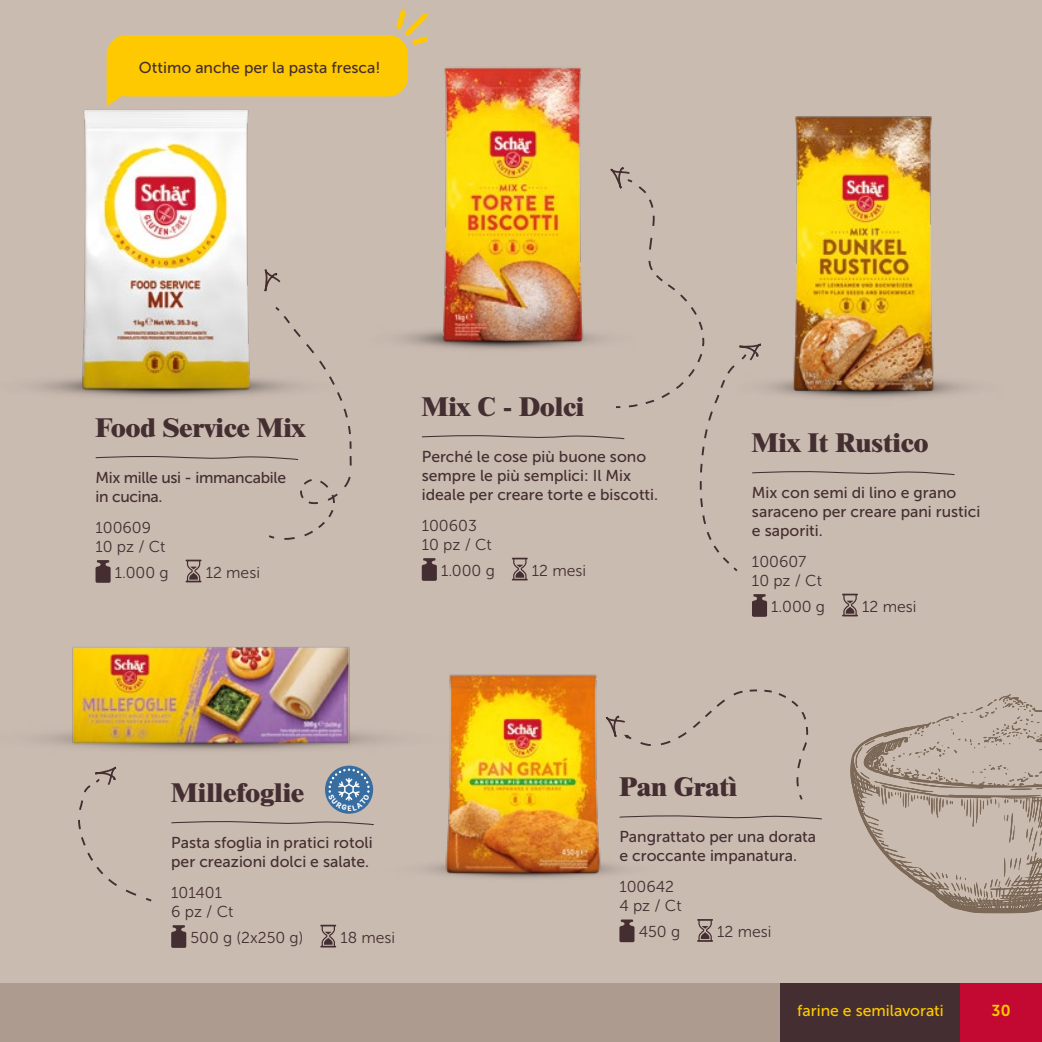
<style>
.page{position:relative;width:1042px;height:1042px;background:#cabbb1}
.page>*{position:absolute;margin:0;border:0;box-sizing:border-box;transform-origin:0 0}
.t1{font:800 26.25px "Times LT Std";color:#442e31}
.t2{font:15.75px/18.9px "Museo Sans 500";color:#442e31}
.t3{font:15.75px/18.9px "Museo Sans 300";color:#442e31}
.t4{font:15.75px/18.9px "Museo Sans 500";letter-spacing:-.02em;color:#442e31}
.t5{font:15.75px "Museo Sans 500";color:#fec900}
.t6{font:15.75px "Museo Sans 700";color:#fec900}
</style>
<div class="page">
<div style="left:0;top:984px;width:1042px;height:58px;background:#ae9b8f"></div>
<div style="left:780px;top:984px;width:180px;height:58px;background:#442e31"></div>
<div style="left:960px;top:984px;width:82px;height:58px;background:#c30831"></div>
<svg style="left:631px;top:815px;width:191px;height:5px"></svg>
<svg style="left:619px;top:919px;width:15px;height:23px"></svg>
<svg style="left:697px;top:919px;width:16px;height:23px"></svg>
<svg style="left:752px;top:594px;width:15px;height:23px"></svg>
<svg style="left:842px;top:594px;width:16px;height:22px"></svg>
<svg style="left:96px;top:560px;width:15px;height:23px"></svg>
<svg style="left:186px;top:560px;width:15px;height:22px"></svg>
<svg style="left:171px;top:821px;width:203px;height:4px"></svg>
<svg style="left:171px;top:925px;width:15px;height:23px"></svg>
<svg style="left:320px;top:925px;width:16px;height:22px"></svg>
<svg style="left:78px;top:766px;width:74px;height:136px"></svg>
<img style="left:63px;top:647px;width:296px;height:105px">
<img style="left:415px;top:674px;width:216px;height:205px">
<img style="left:64px;top:87px;width:204px;height:311px">
<svg style="left:600px;top:688px;width:209px;height:117px"></svg>
<svg style="left:95px;top:258px;width:257px;height:282px"></svg>
<svg style="left:421px;top:186px;width:534px;height:395px"></svg>
<svg style="left:850px;top:694px;width:192px;height:219px"></svg>
<img style="left:420px;top:67px;width:213px;height:286px">
<img style="left:724px;top:341px;width:244px;height:65px">
<img style="left:767px;top:116px;width:193px;height:288px">
<svg style="left:325px;top:765px;width:48px;height:49px"></svg>
<div style="left:107px;top:35px;width:301px;height:61px;background:#fec900;border-radius:20px"></div>
<svg style="left:107px;top:81px;width:23px;height:25px"></svg>
<svg style="left:392px;top:10px;width:36px;height:39px"></svg>
<svg style="left:328px;top:768px;width:42px;height:43px;background:#5c85ad"></svg>
<p class="t2" style="left:139px;top:58px;width:243px">Ottimo anche per la pasta fresca!</p>
<h1 class="t1" style="left:96px;top:411px;width:211px">Food Service Mix</h1>
<p class="t4" style="left:96px;top:468px;width:192px">Mix mille usi - immancabile in cucina.</p>
<p class="t3" style="left:96px;top:518px;width:72px">100609<br>10 pz / Ct</p>
<p class="t3" style="left:115px;top:563px;width:55px">1.000 g</p>
<p class="t3" style="left:206px;top:563px;width:56px">12 mesi</p>
<h1 class="t1" style="left:422px;top:390px;width:164px">Mix C - Dolci</h1>
<p class="t2" style="left:422px;top:447px;width:238px">Perché le cose più buone sono sempre le più semplici: Il Mix ideale per creare torte e biscotti.</p>
<p class="t3" style="left:422px;top:516px;width:72px">100603<br>10 pz / Ct</p>
<p class="t3" style="left:441px;top:561px;width:55px">1.000 g</p>
<p class="t3" style="left:532px;top:561px;width:56px">12 mesi</p>
<h1 class="t1" style="left:752px;top:426px;width:178px">Mix It Rustico</h1>
<p class="t2" style="left:752px;top:483px;width:230px">Mix con semi di lino e grano saraceno per creare pani rustici e saporiti.</p>
<p class="t3" style="left:752px;top:552px;width:72px">100607<br>10 pz / Ct</p>
<p class="t3" style="left:771px;top:597px;width:55px">1.000 g</p>
<p class="t3" style="left:862px;top:597px;width:56px">12 mesi</p>
<h1 class="t1" style="left:171px;top:776px;width:135px">Millefoglie</h1>
<p class="t2" style="left:171px;top:833px;width:203px">Pasta sfoglia in pratici rotoli per creazioni dolci e salate.</p>
<p class="t3" style="left:171px;top:883px;width:64px">101401<br>6 pz / Ct</p>
<p class="t3" style="left:190px;top:928px;width:114px">500 g (2x250 g)</p>
<p class="t3" style="left:340px;top:928px;width:56px">18 mesi</p>
<h1 class="t1" style="left:619px;top:770px;width:120px">Pan Gratì</h1>
<p class="t2" style="left:619px;top:827px;width:198px">Pangrattato per una dorata e croccante impanatura.</p>
<p class="t3" style="left:619px;top:877px;width:64px">100642<br>4 pz / Ct</p>
<p class="t3" style="left:639px;top:922px;width:43px">450 g</p>
<p class="t3" style="left:717px;top:922px;width:56px">12 mesi</p>
<p class="t5" style="left:797px;top:1002px;width:148px">farine e semilavorati</p>
<p class="t6" style="left:991px;top:1001px;width:21px">30</p>
</div>
